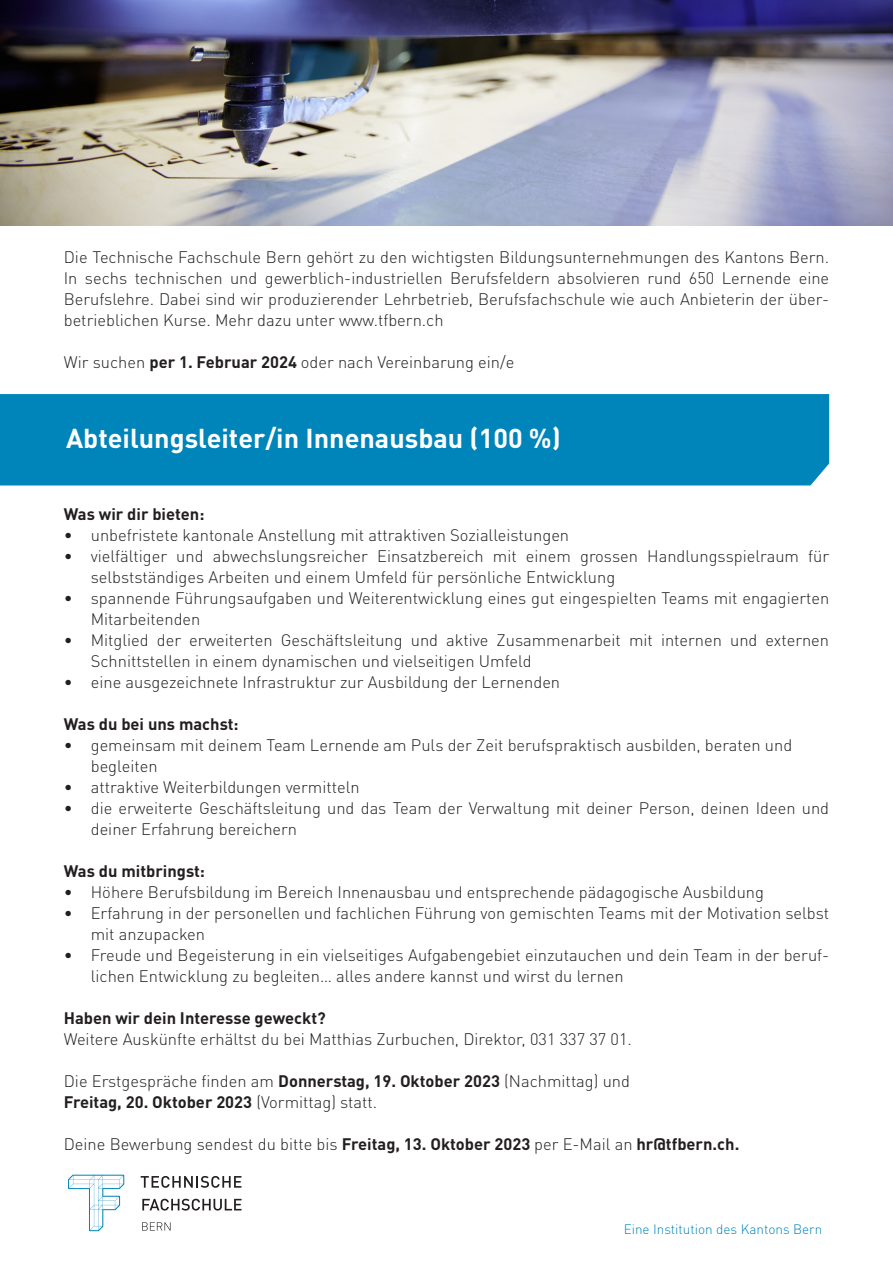
<style>
.page{position:relative;width:893px;height:1263px;background:#fff}
.page>*{position:absolute;margin:0;border:0;box-sizing:border-box;transform-origin:0 0}
.t1{font:700 27px "DINOT";color:#fff}
.t2{font:300 16.5px/21px "DINOT";color:#231f20}
.t3{font:700 16.5px "DINOT";color:#231f20}
.t4{font:300 13.5px "DINOT";color:#0085ba}
.s1{font-weight:700}
.s2{font-weight:300}
</style>
<div class="page">
<svg style="left:141px;top:1176px;width:100px;height:12px"></svg>
<svg style="left:142px;top:1199px;width:100px;height:11px"></svg>
<svg style="left:142px;top:1222px;width:29px;height:8px"></svg>
<svg style="left:68px;top:1175px;width:56px;height:56px"></svg>
<div style="left:0;top:394px;width:829px;height:91px;background:#0085ba"></div>
<img style="left:0;top:0;width:893px;height:225px">
<p class="t2" style="left:64px;top:247px;width:767px;text-align:justify">Die Technische Fachschule Bern gehört zu den wichtigsten Bildungsunternehmungen des Kantons Bern.<br>In sechs technischen und gewerblich-industriellen Berufsfeldern absolvieren rund 650 Lernende eine Berufslehre. Dabei sind wir produzierender Lehrbetrieb, Berufsfachschule wie auch Anbieterin der über&shy;betrieblichen Kurse. Mehr dazu unter www.tfbern.ch</p>
<p class="t2" style="left:64px;top:352px;width:452px">Wir suchen <span class="s1">per 1. Februar 2024</span> oder nach Vereinbarung ein/e</p>
<p class="t1" style="left:66px;top:421px;width:496px">Abteilungsleiter/in Innenausbau (100 %)</p>
<p class="t3" style="left:64px;top:503px;width:142px">Was wir dir bieten:</p>
<p class="t2" style="left:64px;top:524px;width:507px">• unbefristete kantonale Anstellung mit attraktiven Sozialleistungen</p>
<p class="t2" style="left:91px;top:545px;width:740px;text-indent:-27px">• vielfältiger und abwechslungsreicher Einsatzbereich mit einem grossen Handlungsspielraum für selbstständiges Arbeiten und einem Umfeld für persönliche Entwicklung</p>
<p class="t2" style="left:91px;top:587px;width:740px;text-indent:-27px">• spannende Führungsaufgaben und Weiterentwicklung eines gut eingespielten Teams mit engagierten<br>Mitarbeitenden</p>
<p class="t2" style="left:91px;top:629px;width:740px;text-indent:-27px">• Mitglied der erweiterten Geschäftsleitung und aktive Zusammenarbeit mit internen und externen<br>Schnittstellen in einem dynamischen und vielseitigen Umfeld</p>
<p class="t2" style="left:64px;top:671px;width:498px">• eine ausgezeichnete Infrastruktur zur Ausbildung der Lernenden</p>
<p class="t3" style="left:64px;top:713px;width:176px">Was du bei uns machst:</p>
<p class="t2" style="left:64px;top:734px;width:730px">• gemeinsam mit deinem Team Lernende am Puls der Zeit berufspraktisch ausbilden, beraten und</p>
<p class="t2" style="left:91px;top:755px;width:68px">begleiten</p>
<p class="t2" style="left:64px;top:776px;width:297px">• attraktive Weiterbildungen vermitteln</p>
<p class="t2" style="left:91px;top:797px;width:740px;text-indent:-27px">• die erweiterte Geschäftsleitung und das Team der Verwaltung mit deiner Person, deinen Ideen und deiner Erfahrung bereichern</p>
<p class="t3" style="left:64px;top:860px;width:143px">Was du mitbringst:</p>
<p class="t2" style="left:64px;top:881px;width:702px">• Höhere Berufsbildung im Bereich Innenausbau und entsprechende pädagogische Ausbildung</p>
<p class="t2" style="left:91px;top:902px;width:740px;text-indent:-27px">• Erfahrung in der personellen und fachlichen Führung von gemischten Teams mit der Motivation selbst mit anzupacken</p>
<p class="t2" style="left:91px;top:944px;width:740px;text-indent:-27px">• Freude und Begeisterung in ein vielseitiges Aufgabengebiet einzutauchen und dein Team in der beruf&shy;lichen Entwicklung zu begleiten… alles andere kannst und wirst du lernen</p>
<p class="t3" style="left:64px;top:1007px;width:264px">Haben wir dein Interesse geweckt?</p>
<p class="t2" style="left:64px;top:1028px;width:570px">Weitere Auskünfte erhältst du bei Matthias Zurbuchen, Direktor, 031 337 37 01.</p>
<p class="t2" style="left:64px;top:1070px;width:568px">Die Erstgespräche finden am <span class="s1">Donnerstag, 19. Oktober 2023</span> (Nachmittag) und</p>
<p class="t3" style="left:64px;top:1091px;width:315px">Freitag, 20. Oktober 2023 <span class="s2">(Vormittag) statt.</span></p>
<p class="t2" style="left:64px;top:1133px;width:677px">Deine Bewerbung sendest du bitte bis <span class="s1">Freitag, 13. Oktober 2023</span> per E-Mail an <span class="s1">hr@tfbern.ch.</span></p>
<p class="t4" style="left:624px;top:1221px;width:200px">Eine Institution des Kantons Bern</p>
</div>
